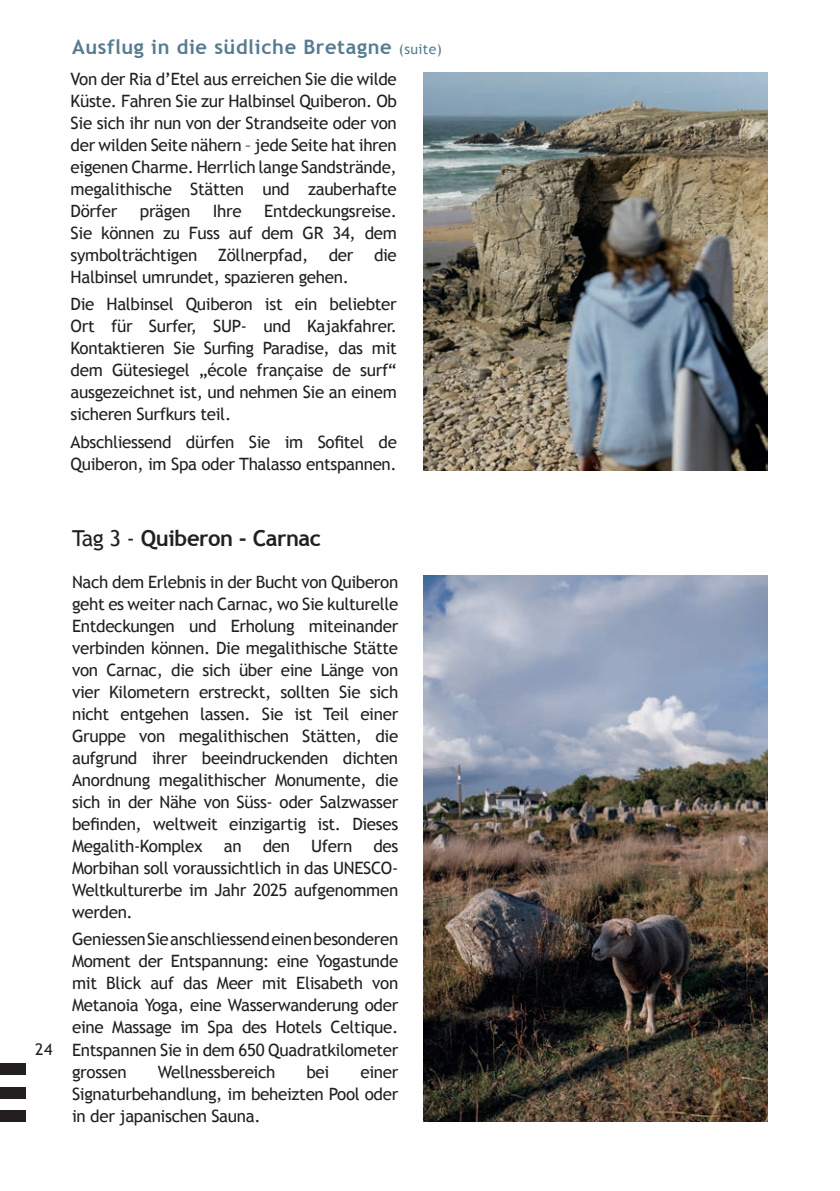
<style>
.page{position:relative;width:840px;height:1191px;background:#fff}
.page>*{position:absolute;margin:0;border:0;box-sizing:border-box;transform-origin:0 0}
.t1{font:700 22px "Trebuchet MS";letter-spacing:-.02em;color:#231f20}
.t2{font:700 20px "Trebuchet MS";letter-spacing:.03em;color:#557b90}
.t3{font:17px/22px "Trebuchet MS";letter-spacing:-.02em;color:#231f20;text-align:justify}
.t4{font:16px "Trebuchet MS";color:#231f20}
.s1{font-weight:400;font-size:14px}
.s2{font-weight:400}
</style>
<div class="page">
<div style="left:0;top:1110px;width:25px;height:11px;background:#231f20"></div>
<div style="left:0;top:1063px;width:25px;height:12px;background:#231f20"></div>
<div style="left:0;top:1086px;width:25px;height:12px;background:#231f20"></div>
<img style="left:423px;top:575px;width:344px;height:546px">
<img style="left:423px;top:72px;width:344px;height:398px">
<p class="t2" style="left:72px;top:35px;width:371px">Ausflug in die südliche Bretagne <span class="s1">(suite)</span></p>
<p class="t3" style="left:71px;top:68px;width:327px">Von der Ria d’Etel aus erreichen Sie die wilde Küste. Fahren Sie zur Halbinsel Quiberon. Ob Sie sich ihr nun von der Strandseite oder von der wilden Seite nähern – jede Seite hat ihren eigenen Charme. Herrlich lange Sandstrände, megalithische Stätten und zauberhafte Dörfer</p>
<p class="t3" style="left:140px;top:200px;width:52px">prägen</p>
<p class="t3" style="left:213px;top:200px;width:30px">Ihre</p>
<p class="t3" style="left:71px;top:200px;width:327px;text-indent:193px">Entdeckungsreise.<br>Sie können zu Fuss auf dem GR 34, dem symbolträchtigen Zöllnerpfad, der die Halbinsel umrundet, spazieren gehen.</p>
<p class="t3" style="left:71px;top:293px;width:327px">Die Halbinsel Quiberon ist ein beliebter Ort für Surfer, SUP- und Kajakfahrer.<br>Kontaktieren Sie Surfing Paradise, das mit dem Gütesiegel „école française de surf“ ausgezeichnet ist, und nehmen Sie an einem sicheren Surfkurs teil.</p>
<p class="t3" style="left:71px;top:431px;width:327px">Abschliessend dürfen Sie im Sofitel de<br>Quiberon, im Spa oder Thalasso entspannen.</p>
<p class="t4" style="left:35px;top:1040px;width:19px">24</p>
<p class="t1" style="left:72px;top:524px;width:250px"><span class="s2">Tag 3 -</span> Quiberon - Carnac</p>
<p class="t3" style="left:72px;top:571px;width:327px">Nach dem Erlebnis in der Bucht von Quiberon geht es weiter nach Carnac, wo Sie kulturelle Entdeckungen und Erholung miteinander verbinden können. Die megalithische Stätte von Carnac, die sich über eine Länge von vier Kilometern erstreckt, sollten Sie sich nicht entgehen lassen. Sie ist Teil einer Gruppe von megalithischen Stätten, die aufgrund ihrer beeindruckenden dichten Anordnung megalithischer Monumente, die sich in der Nähe von Süss- oder Salzwasser befinden, weltweit einzigartig ist. Dieses Megalith-Komplex an den Ufern des Morbihan soll voraussichtlich in das UNESCO-Weltkulturerbe im Jahr 2025 aufgenommen werden.</p>
<p class="t3" style="left:72px;top:928px;width:327px">Geniessen Sie anschliessend einen besonderen Moment der Entspannung: eine Yogastunde mit Blick auf das Meer mit Elisabeth von Metanoia Yoga, eine Wasserwanderung oder eine Massage im Spa des Hotels Celtique.<br>Entspannen Sie in dem 650 Quadratkilometer grossen</p>
<p class="t3" style="left:158px;top:1060px;width:119px">Wellnessbereich</p>
<p class="t3" style="left:306px;top:1060px;width:24px">bei</p>
<p class="t3" style="left:72px;top:1060px;width:327px;text-indent:288px">einer Signaturbehandlung, im beheizten Pool oder in der japanischen Sauna.</p>
</div>
